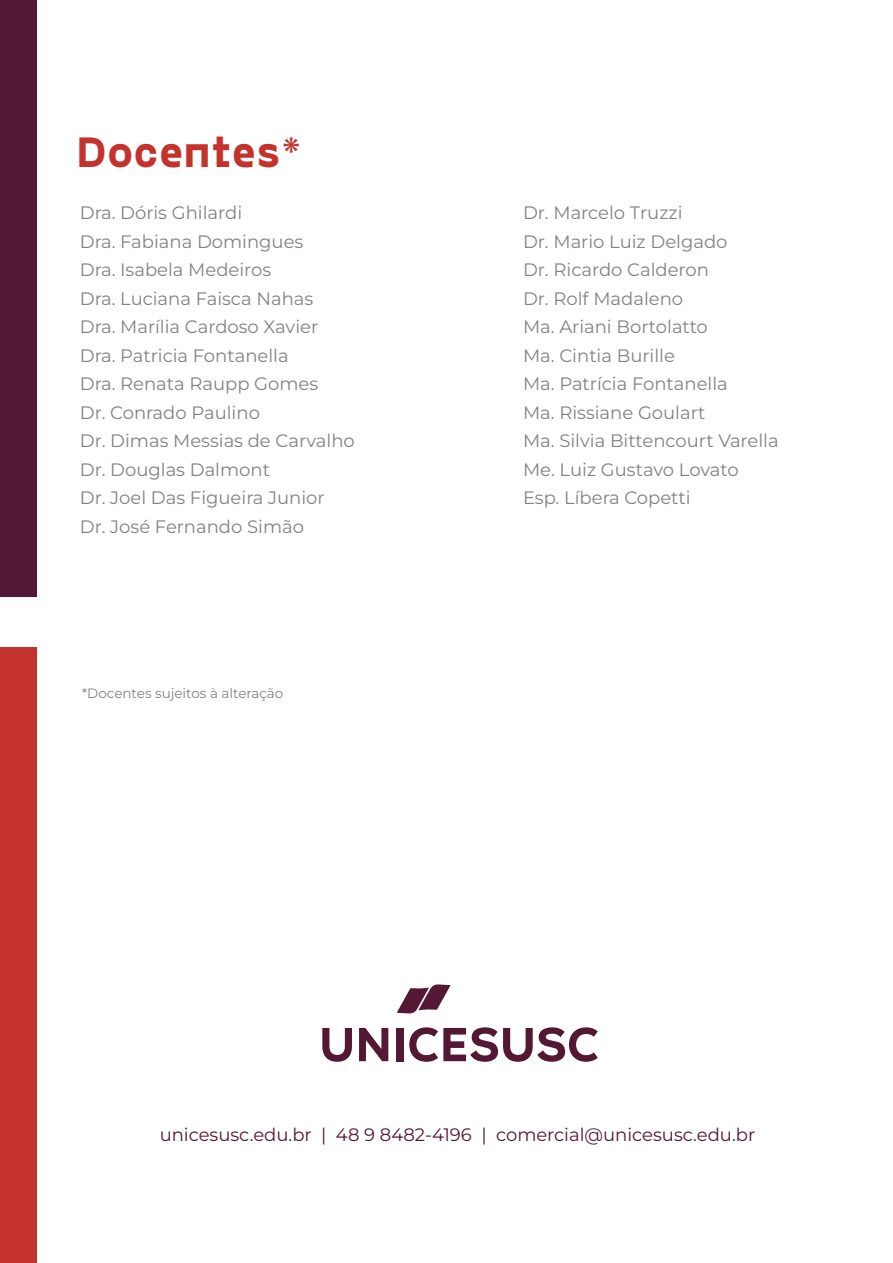
<style>
.page{position:relative;width:893px;height:1263px;background:#fff}
.page>*{position:absolute;margin:0;border:0;box-sizing:border-box;transform-origin:0 0}
.t1{font:700 43.5px "PP Gosha Sans";color:#c3322c}
.t2{font:18px/28.5px "Montserrat";color:#808285}
.t3{font:18px "Montserrat";color:#541834}
.t4{font:13.5px "Montserrat";color:#808285}
</style>
<div class="page">
<div style="left:0;top:648px;width:36px;height:615px;background:#c3322c"></div>
<div style="left:0;top:0;width:36px;height:596px;background:#541834"></div>
<svg style="left:322px;top:1028px;width:30px;height:34px"></svg>
<svg style="left:359px;top:1028px;width:29px;height:33px"></svg>
<div style="left:396px;top:1028px;width:7px;height:33px;background:#541834"></div>
<svg style="left:409px;top:1027px;width:189px;height:35px"></svg>
<svg style="left:397px;top:984px;width:54px;height:29px"></svg>
<h1 class="t1" style="left:77px;top:122px;width:226px">Docentes*</h1>
<p class="t2" style="left:80px;top:198px;width:277px">Dra. Dóris Ghilardi<br>Dra. Fabiana Domingues<br>Dra. Isabela Medeiros<br>Dra. Luciana Faisca Nahas<br>Dra. Marília Cardoso Xavier<br>Dra. Patricia Fontanella<br>Dra. Renata Raupp Gomes<br>Dr. Conrado Paulino<br>Dr. Dimas Messias de Carvalho<br>Dr. Douglas Dalmont<br>Dr. Joel Das Figueira Junior<br>Dr. José Fernando Simão</p>
<p class="t2" style="left:523px;top:198px;width:257px">Dr. Marcelo Truzzi<br>Dr. Mario Luiz Delgado<br>Dr. Ricardo Calderon<br>Dr. Rolf Madaleno<br>Ma. Ariani Bortolatto<br>Ma. Cintia Burille<br>Ma. Patrícia Fontanella<br>Ma. Rissiane Goulart<br>Ma. Silvia Bittencourt Varella<br>Me. Luiz Gustavo Lovato<br>Esp. Líbera Copetti</p>
<p class="t4" style="left:82px;top:685px;width:203px">*Docentes sujeitos à alteração</p>
<p class="t3" style="left:160px;top:1122px;width:597px">unicesusc.edu.br | 48 9 8482-4196 | comercial@unicesusc.edu.br</p>
</div>
